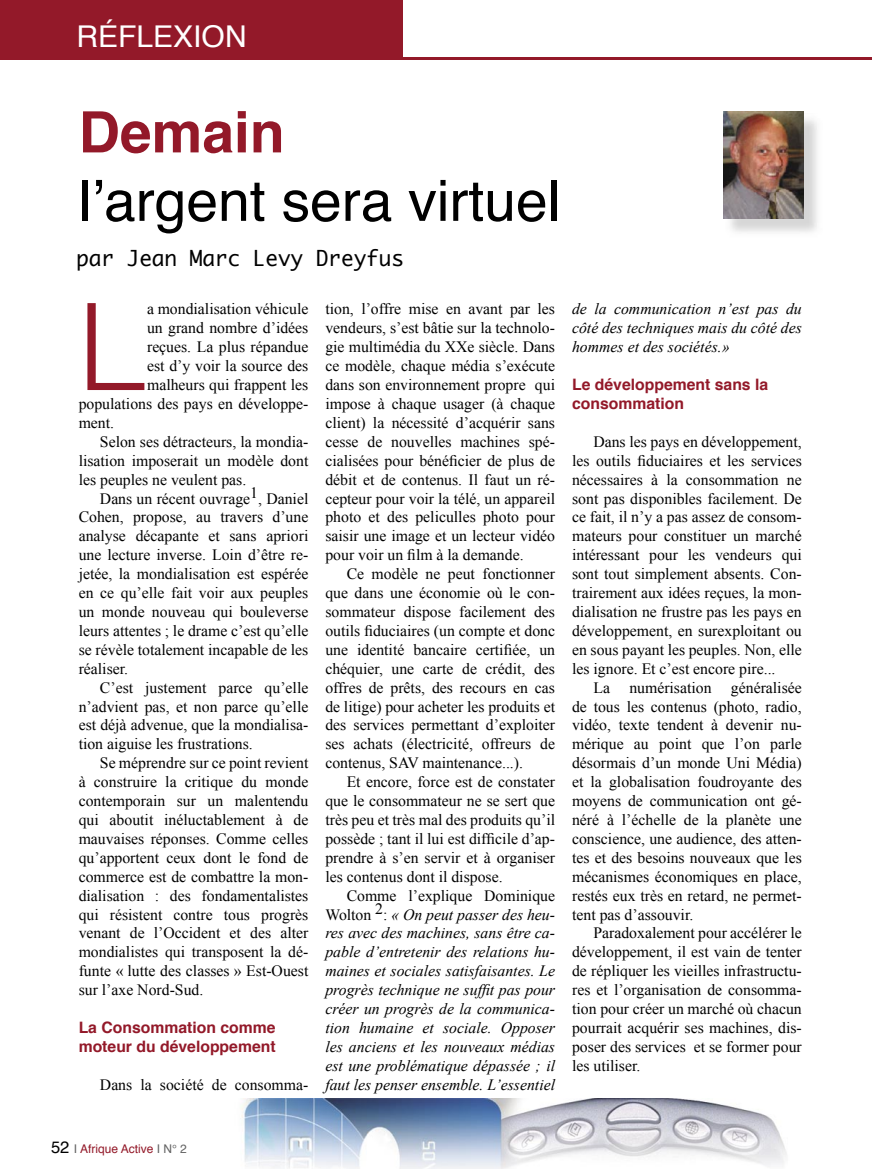
<style>
.page{position:relative;width:872px;height:1170px;background:#fff}
.page>*{position:absolute;margin:0;border:0;box-sizing:border-box;transform-origin:0 0}
.t1{font:300 121.65px "Helvetica Neue";color:#931929}
.t2{font:57px "Helvetica";color:#000}
.t3{font:700 57px "Helvetica";color:#931929}
.t4{font:30px "Helvetica";color:#fff}
.t5{font:21px "Monaco";color:#000}
.t6{font:15.75px/18.9px "Times New Roman";color:#000;text-align:justify}
.t7{font:italic 15.75px/18.9px "Times New Roman";color:#000;text-align:justify}
.t8{font:700 15.75px/18.9px "Helvetica";color:#931929}
.t9{font:12px "Helvetica";color:#931929}
.s1{font-style:normal}
.s2{font-size:16.5px;color:#000}
.s3{color:#636363}
</style>
<div class="page">
<div style="left:0;top:0;width:403px;height:60px;background:#931929"></div>
<hr style="left:0;top:57px;width:872px;height:3px;background:#931929">
<img style="left:725px;top:114px;width:92px;height:118px">
<img style="left:723px;top:112px;width:80px;height:106px">
<img style="left:241px;top:1098px;width:546px;height:69px">
<h3 class="t4" style="left:77px;top:16px;width:172px">RÉFLEXION</h3>
<h2 class="t3" style="left:79px;top:93px;width:207px">Demain</h2>
<h2 class="t2" style="left:79px;top:162px;width:483px">l’argent sera virtuel</h2>
<h3 class="t5" style="left:76px;top:245px;width:329px">par Jean Marc Levy Dreyfus</h3>
<h1 class="t1" style="left:79px;top:272px;width:67px">L</h1>
<p class="t6" style="left:147px;top:299px;width:163px">a mondialisation véhicule</p>
<p class="t6" style="left:147px;top:318px;width:163px">un grand nombre d’idées</p>
<p class="t6" style="left:147px;top:337px;width:163px">reçues. La plus répandue</p>
<p class="t6" style="left:147px;top:356px;width:163px">est d’y voir la source des</p>
<p class="t6" style="left:147px;top:375px;width:163px">malheurs qui frappent les</p>
<p class="t6" style="left:79px;top:394px;width:231px">populations des pays en développe-</p>
<p class="t6" style="left:79px;top:413px;width:37px">ment.</p>
<p class="t6" style="left:100px;top:432px;width:210px">Selon ses détracteurs, la mondia-</p>
<p class="t6" style="left:79px;top:450px;width:231px">lisation imposerait un modèle dont</p>
<p class="t6" style="left:79px;top:469px;width:169px">les peuples ne veulent pas.</p>
<p class="t6" style="left:100px;top:488px;width:210px">Dans un récent ouvrage1, Daniel</p>
<p class="t6" style="left:79px;top:507px;width:231px">Cohen, propose, au travers d’une</p>
<p class="t6" style="left:79px;top:526px;width:231px">analyse décapante et sans apriori</p>
<p class="t6" style="left:79px;top:545px;width:231px">une lecture inverse. Loin d’être re-</p>
<p class="t6" style="left:79px;top:564px;width:231px">jetée, la mondialisation est espérée</p>
<p class="t6" style="left:79px;top:583px;width:231px">en ce qu’elle fait voir aux peuples</p>
<p class="t6" style="left:79px;top:602px;width:231px">un monde nouveau qui bouleverse</p>
<p class="t6" style="left:79px;top:621px;width:231px">leurs attentes ; le drame c’est qu’elle</p>
<p class="t6" style="left:79px;top:639px;width:231px">se révèle totalement incapable de les</p>
<p class="t6" style="left:79px;top:658px;width:51px">réaliser.</p>
<p class="t6" style="left:100px;top:677px;width:210px">C’est justement parce qu’elle</p>
<p class="t6" style="left:79px;top:696px;width:231px">n’advient pas, et non parce qu’elle</p>
<p class="t6" style="left:79px;top:715px;width:231px">est déjà advenue, que la mondialisa-</p>
<p class="t6" style="left:79px;top:734px;width:176px">tion aiguise les frustrations.</p>
<p class="t6" style="left:100px;top:753px;width:210px">Se méprendre sur ce point revient</p>
<p class="t6" style="left:79px;top:772px;width:231px">à construire la critique du monde</p>
<p class="t6" style="left:79px;top:791px;width:231px">contemporain sur un malentendu</p>
<p class="t6" style="left:79px;top:810px;width:231px">qui aboutit inéluctablement à de</p>
<p class="t6" style="left:79px;top:828px;width:231px">mauvaises réponses. Comme celles</p>
<p class="t6" style="left:79px;top:847px;width:231px">qu’apportent ceux dont le fond de</p>
<p class="t6" style="left:79px;top:866px;width:231px">commerce est de combattre la mon-</p>
<p class="t6" style="left:79px;top:885px;width:231px">dialisation : des fondamentalistes</p>
<p class="t6" style="left:79px;top:904px;width:231px">qui résistent contre tous progrès</p>
<p class="t6" style="left:79px;top:923px;width:231px">venant de l’Occident et des alter</p>
<p class="t6" style="left:79px;top:942px;width:231px">mondialistes qui transposent la dé-</p>
<p class="t6" style="left:79px;top:961px;width:231px">funte « lutte des classes » Est-Ouest</p>
<p class="t6" style="left:79px;top:980px;width:126px">sur l’axe Nord-Sud.</p>
<p class="t8" style="left:79px;top:1018px;width:198px">La Consommation comme moteur du développement</p>
<p class="t6" style="left:100px;top:1074px;width:210px">Dans la société de consomma-</p>
<p class="t6" style="left:325px;top:299px;width:231px">tion, l’offre mise en avant par les vendeurs, s’est bâtie sur la technolo&shy;gie multimédia du XXe siècle. Dans ce modèle, chaque média s’exécute dans son environnement propre qui impose à chaque usager (à chaque client) la nécessité d’acquérir sans cesse de nouvelles machines spé&shy;cialisées pour bénéficier de plus de débit et de contenus. Il faut un ré&shy;cepteur pour voir la télé, un appareil photo et des peliculles photo pour saisir une image et un lecteur vidéo pour voir un film à la demande.</p>
<p class="t6" style="left:325px;top:564px;width:231px;text-indent:21px">Ce modèle ne peut fonctionner que dans une économie où le con&shy;sommateur dispose facilement des outils fiduciaires (un compte et donc une identité bancaire certifiée, un chéquier, une carte de crédit, des offres de prêts, des recours en cas de litige) pour acheter les produits et des services permettant d’exploiter ses achats (électricité, offreurs de contenus, SAV maintenance...).</p>
<p class="t6" style="left:325px;top:772px;width:231px;text-indent:21px">Et encore, force est de constater que le consommateur ne se sert que très peu et très mal des produits qu’il possède ; tant il lui est difficile d’ap&shy;prendre à s’en servir et à organiser les contenus dont il dispose.</p>
<p class="t7" style="left:325px;top:885px;width:231px;text-indent:21px"><span class="s1">Comme l’explique Dominique Wolton </span><sup>2</sup><span class="s1">:</span> « On peut passer des heu&shy;res avec des machines, sans être ca&shy;pable d’entretenir des relations hu&shy;maines et sociales satisfaisantes. Le progrès technique ne suffit pas pour créer un progrès de la communica&shy;tion humaine et sociale. Opposer les anciens et les nouveaux médias est une problématique dépassée ; il faut les penser ensemble. L’essentiel</p>
<p class="t7" style="left:572px;top:299px;width:231px">de la communication n’est pas du côté des techniques mais du côté des hommes et des sociétés.»</p>
<p class="t8" style="left:572px;top:376px;width:198px">Le développement sans la consommation</p>
<p class="t6" style="left:572px;top:432px;width:231px;text-indent:21px">Dans les pays en développement, les outils fiduciaires et les services nécessaires à la consommation ne sont pas disponibles facilement. De ce fait, il n’y a pas assez de consom&shy;mateurs pour constituer un marché intéressant pour les vendeurs qui sont tout simplement absents. Con&shy;trairement aux idées reçues, la mon&shy;dialisation ne frustre pas les pays en développement, en surexploitant ou en sous payant les peuples. Non, elle les ignore. Et c’est encore pire...</p>
<p class="t6" style="left:572px;top:677px;width:231px;text-indent:21px">La numérisation généralisée de tous les contenus (photo, radio, vidéo, texte tendent à devenir nu&shy;mérique au point que l’on parle désormais d’un monde Uni Média) et la globalisation foudroyante des moyens de communication ont gé&shy;néré à l’échelle de la planète une conscience, une audience, des atten&shy;tes et des besoins nouveaux que les mécanismes économiques en place, restés eux très en retard, ne permet&shy;tent pas d’assouvir.</p>
<p class="t6" style="left:572px;top:923px;width:231px;text-indent:21px">Paradoxalement pour accélérer le développement, il est vain de tenter de répliquer les vieilles infrastructu&shy;res et l’organisation de consomma&shy;tion pour créer un marché où chacun pourrait acquérir ses machines, dis&shy;poser des services et se former pour les utiliser.</p>
<p class="t9" style="left:51px;top:1140px;width:137px"><span class="s2">52</span> <span class="s3">I</span> Afrique Active <span class="s3">I N° 2</span></p>
</div>
